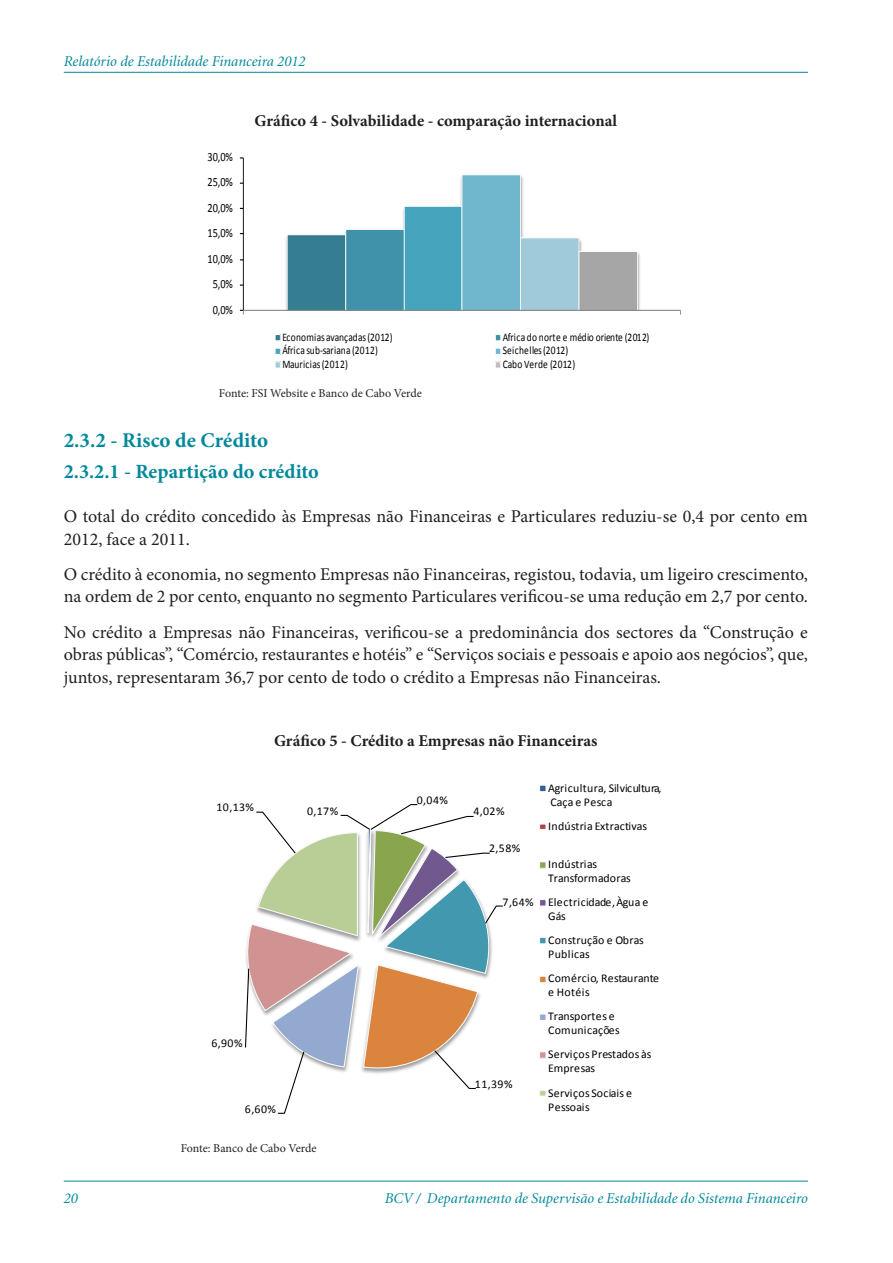
<style>
.page{position:relative;width:893px;height:1263px;background:#fff}
.page>*{position:absolute;margin:0;border:0;box-sizing:border-box;transform-origin:0 0}
.t1{font:700 21px "Minion Pro";letter-spacing:.005em;color:#00889b}
.t2{font:700 20.25px "Minion Pro";color:#00889b}
.t3{font:18px/22.5px "Minion Pro";color:#231f20}
.t4{font:700 16.5px "Minion Pro";color:#231f20}
.t5{font:italic 15px "Minion";color:#00889b}
.t6{font:12.6px "Calibri";letter-spacing:-.005em;color:#000;scale:.82 1}
.t7{font:12px "Minion Pro";letter-spacing:-.005em;color:#231f20}
.t8{font:11.85px/14.1px "Calibri";letter-spacing:.02em;color:#000}
.t9{font:11.55px "Calibri";letter-spacing:.02em;color:#000;scale:.82 1}
</style>
<div class="page">
<hr style="left:64px;top:72px;width:744px;height:1px;background:#00889b">
<hr style="left:64px;top:1181px;width:744px;height:1px;background:#00889b">
<hr style="left:243px;top:158px;width:1px;height:152px;background:#000">
<svg style="left:240px;top:174px;width:441px;height:141px"></svg>
<div style="left:275px;top:334px;width:6px;height:7px;border:1px solid #f9f9f9"></div>
<div style="left:495px;top:334px;width:6px;height:7px;background:#3f92a9"></div>
<div style="left:495px;top:334px;width:6px;height:7px;border:1px solid #f9f9f9"></div>
<div style="left:275px;top:348px;width:6px;height:7px;border:1px solid #f9f9f9"></div>
<div style="left:495px;top:348px;width:6px;height:7px;border:1px solid #f9f9f9"></div>
<div style="left:275px;top:361px;width:6px;height:8px;border:1px solid #f9f9f9"></div>
<div style="left:495px;top:361px;width:6px;height:8px;border:1px solid #f9f9f9"></div>
<svg style="left:245px;top:804px;width:258px;height:310px"></svg>
<div style="left:540px;top:785px;width:6px;height:7px;background:#376092"></div>
<div style="left:539px;top:785px;width:8px;height:7px;border:1px solid #f9f9f9"></div>
<svg style="left:541px;top:825px;width:4px;height:3px"></svg>
<div style="left:539px;top:823px;width:8px;height:7px;border:1px solid #f9f9f9"></div>
<svg style="left:541px;top:863px;width:4px;height:4px"></svg>
<div style="left:539px;top:861px;width:8px;height:8px;border:1px solid #f9f9f9"></div>
<div style="left:540px;top:899px;width:6px;height:7px;background:#71588f"></div>
<div style="left:539px;top:899px;width:8px;height:7px;border:1px solid #f9f9f9"></div>
<div style="left:540px;top:937px;width:6px;height:7px;background:#4198af"></div>
<div style="left:539px;top:937px;width:8px;height:7px;border:1px solid #f9f9f9"></div>
<div style="left:540px;top:976px;width:6px;height:7px;background:#db843d"></div>
<div style="left:539px;top:976px;width:8px;height:7px;border:1px solid #f9f9f9"></div>
<svg style="left:541px;top:1015px;width:4px;height:4px"></svg>
<div style="left:539px;top:1013px;width:8px;height:8px;border:1px solid #f9f9f9"></div>
<svg style="left:541px;top:1053px;width:4px;height:4px"></svg>
<div style="left:539px;top:1051px;width:8px;height:8px;border:1px solid #f9f9f9"></div>
<div style="left:539px;top:1090px;width:8px;height:6px;border:1px solid #f9f9f9"></div>
<p class="t5" style="left:64px;top:54px;width:243px">Relatório de Estabilidade Financeira 2012</p>
<p class="t6" style="left:208px;top:148px;width:33px">30,0%</p>
<p class="t6" style="left:208px;top:174px;width:33px">25,0%</p>
<p class="t6" style="left:208px;top:199px;width:33px">20,0%</p>
<p class="t6" style="left:208px;top:225px;width:33px">15,0%</p>
<p class="t6" style="left:208px;top:250px;width:33px">10,0%</p>
<p class="t6" style="left:213px;top:276px;width:26px">5,0%</p>
<p class="t6" style="left:213px;top:301px;width:26px">0,0%</p>
<p class="t4" style="left:255px;top:109px;width:364px">Gráfico 4 - Solvabilidade - comparação internacional</p>
<p class="t9" style="left:282px;top:330px;width:136px">Economias avançadas (2012)</p>
<p class="t9" style="left:503px;top:330px;width:180px">Africa do norte e médio oriente (2012)</p>
<p class="t9" style="left:282px;top:343px;width:118px">África sub-sariana (2012)</p>
<p class="t9" style="left:503px;top:343px;width:82px">Seichelles (2012)</p>
<p class="t9" style="left:282px;top:356px;width:82px">Mauricias (2012)</p>
<p class="t9" style="left:503px;top:356px;width:90px">Cabo Verde (2012)</p>
<p class="t7" style="left:219px;top:385px;width:204px">Fonte: FSI Website e Banco de Cabo Verde</p>
<p class="t1" style="left:64px;top:426px;width:206px">2.3.2 - Risco de Crédito</p>
<p class="t2" style="left:64px;top:458px;width:257px">2.3.2.1 - Repartição do crédito</p>
<p class="t3" style="left:64px;top:505px;width:746px">O total do crédito concedido às Empresas não Financeiras e Particulares reduziu-se 0,4 por cento em<br>2012, face a 2011.</p>
<p class="t3" style="left:64px;top:563px;width:746px">O crédito à economia, no segmento Empresas não Financeiras, registou, todavia, um ligeiro crescimento, na ordem de 2 por cento, enquanto no segmento Particulares verificou-se uma redução em 2,7 por cento.</p>
<p class="t3" style="left:64px;top:621px;width:746px;text-align:justify">No crédito a Empresas não Financeiras, verificou-se a predominância dos sectores da “Construção e obras públicas”, “Comércio, restaurantes e hotéis” e “Serviços sociais e pessoais e apoio aos negócios”, que, juntos, representaram 36,7 por cento de todo o crédito a Empresas não Financeiras.</p>
<p class="t4" style="left:274px;top:729px;width:325px">Gráfico 5 - Crédito a Empresas não Financeiras</p>
<p class="t8" style="left:216px;top:800px;width:39px">10,13%</p>
<p class="t8" style="left:307px;top:804px;width:33px">0,17%</p>
<p class="t8" style="left:211px;top:1036px;width:33px">6,90%</p>
<p class="t8" style="left:245px;top:1102px;width:33px">6,60%</p>
<p class="t7" style="left:181px;top:1140px;width:137px">Fonte: Banco de Cabo Verde</p>
<p class="t8" style="left:417px;top:793px;width:33px">0,04%</p>
<p class="t8" style="left:473px;top:804px;width:33px">4,02%</p>
<p class="t8" style="left:489px;top:841px;width:33px">2,58%</p>
<p class="t8" style="left:502px;top:895px;width:33px">7,64%</p>
<p class="t8" style="left:475px;top:1077px;width:39px">11,39%</p>
<p class="t8" style="left:548px;top:781px;width:115px">Agricultura, Silvicultura,<br>Caça e Pesca</p>
<p class="t8" style="left:548px;top:819px;width:100px">Indústria Extractivas</p>
<p class="t8" style="left:548px;top:857px;width:84px">Indústrias<br>Transformadoras</p>
<p class="t8" style="left:548px;top:895px;width:101px">Electricidade, Àgua e<br>Gás</p>
<p class="t8" style="left:548px;top:933px;width:97px">Construção e Obras<br>Publicas</p>
<p class="t8" style="left:548px;top:971px;width:112px">Comércio, Restaurante e Hotéis</p>
<p class="t8" style="left:548px;top:1009px;width:73px">Transportes e<br>Comunicações</p>
<p class="t8" style="left:548px;top:1047px;width:105px">Serviços Prestados às<br>Empresas</p>
<p class="t8" style="left:548px;top:1085px;width:85px">Serviços Sociais e<br>Pessoais</p>
<p class="t5" style="left:64px;top:1191px;width:16px">20</p>
<p class="t5" style="left:385px;top:1191px;width:425px">BCV / Departamento de Supervisão e Estabilidade do Sistema Financeiro</p>
</div>
